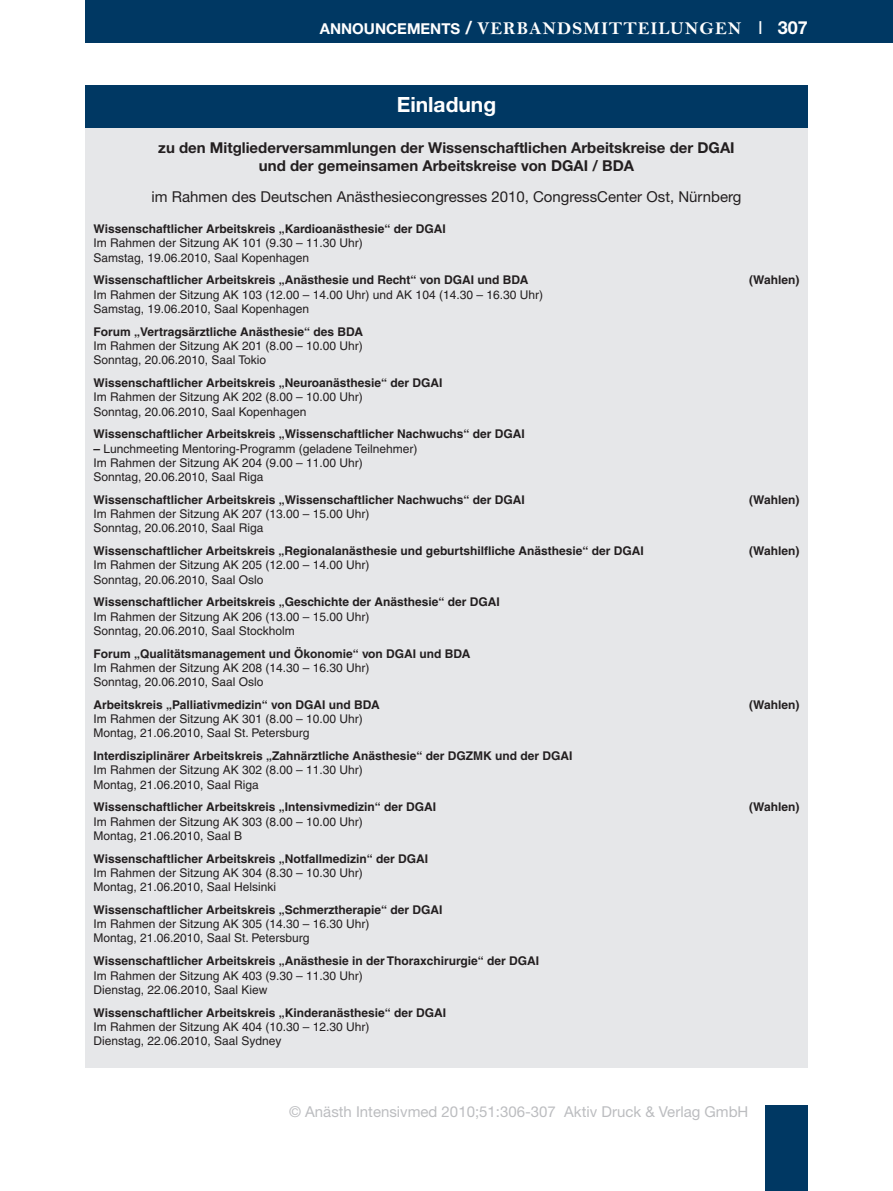
<style>
.page{position:relative;width:893px;height:1191px;background:#fff}
.page>*{position:absolute;margin:0;border:0;box-sizing:border-box;transform-origin:0 0}
.t1{font:700 21px "Helvetica Neue";color:#fff}
.t2{font:18px "Bell MT Bold";letter-spacing:.055em;color:#fff}
.t3{font:700 15px/18px "Helvetica Neue";color:#231f20;text-align:center}
.t4{font:15px "Helvetica Neue";color:#231f20}
.t5{font:15px "Helvetica Neue";color:#bcbdc0}
.t6{font:12px/14.2px "Helvetica";color:#231f20}
.t7{font:700 12px "Helvetica";color:#231f20}
.s1{font-family:"Helvetica Neue";font-weight:700;font-size:15px}
.s2{font-family:"Helvetica Neue";font-weight:700}
.s3{font-family:"Helvetica Neue"}
.s4{font-weight:700}
</style>
<div class="page">
<div style="left:85px;top:0;width:808px;height:43px;background:#003863"></div>
<div style="left:765px;top:1106px;width:43px;height:85px;background:#003863"></div>
<div style="left:85px;top:128px;width:723px;height:939px;background:#e6e7e9"></div>
<div style="left:85px;top:85px;width:723px;height:43px;background:#003863"></div>
<h2 class="t2" style="left:320px;top:17px;width:490px"><span class="s1">ANNOUNCEMENTS</span> <span class="s2">/</span> VERBANDSMITTEILUNGEN <span class="s3">I</span> <span class="s2">307</span></h2>
<h1 class="t1" style="left:397px;top:97px;width:101px">Einladung</h1>
<p class="t3" style="left:158px;top:140px;width:578px">zu den Mitgliederversammlungen der Wissenschaftlichen Arbeitskreise der DGAI und der gemeinsamen Arbeitskreise von DGAI / BDA</p>
<p class="t4" style="left:152px;top:191px;width:591px">im Rahmen des Deutschen Anästhesiecongresses 2010, CongressCenter Ost, Nürnberg</p>
<p class="t7" style="left:94px;top:224px;width:354px">Wissenschaftlicher Arbeitskreis „Kardioanästhesie“ der DGAI</p>
<p class="t6" style="left:94px;top:237px;width:271px">Im Rahmen der Sitzung AK 101 (9.30 – 11.30 Uhr)<br>Samstag, 19.06.2010, Saal Kopenhagen</p>
<p class="t7" style="left:94px;top:276px;width:436px">Wissenschaftlicher Arbeitskreis „Anästhesie und Recht“ von DGAI und BDA</p>
<p class="t7" style="left:749px;top:276px;width:52px">(Wahlen)</p>
<p class="t6" style="left:94px;top:288px;width:451px">Im Rahmen der Sitzung AK 103 (12.00 – 14.00 Uhr) und AK 104 (14.30 – 16.30 Uhr)<br>Samstag, 19.06.2010, Saal Kopenhagen</p>
<p class="t7" style="left:94px;top:327px;width:271px">Forum „Vertragsärztliche Anästhesie“ des BDA</p>
<p class="t6" style="left:94px;top:340px;width:271px">Im Rahmen der Sitzung AK 201 (8.00 – 10.00 Uhr)<br>Sonntag, 20.06.2010, Saal Tokio</p>
<p class="t7" style="left:94px;top:378px;width:350px">Wissenschaftlicher Arbeitskreis „Neuroanästhesie“ der DGAI</p>
<p class="t6" style="left:94px;top:391px;width:271px">Im Rahmen der Sitzung AK 202 (8.00 – 10.00 Uhr)<br>Sonntag, 20.06.2010, Saal Kopenhagen</p>
<p class="t7" style="left:94px;top:429px;width:433px">Wissenschaftlicher Arbeitskreis „Wissenschaftlicher Nachwuchs“ der DGAI</p>
<p class="t6" style="left:94px;top:442px;width:325px"><span class="s4">–</span> Lunchmeeting Mentoring-Programm (geladene Teilnehmer)<br>Im Rahmen der Sitzung AK 204 (9.00 – 11.00 Uhr)<br>Sonntag, 20.06.2010, Saal Riga</p>
<p class="t7" style="left:94px;top:495px;width:433px">Wissenschaftlicher Arbeitskreis „Wissenschaftlicher Nachwuchs“ der DGAI</p>
<p class="t7" style="left:749px;top:495px;width:52px">(Wahlen)</p>
<p class="t6" style="left:94px;top:508px;width:278px">Im Rahmen der Sitzung AK 207 (13.00 – 15.00 Uhr)<br>Sonntag, 20.06.2010, Saal Riga</p>
<p class="t7" style="left:94px;top:546px;width:552px">Wissenschaftlicher Arbeitskreis „Regionalanästhesie und geburtshilfliche Anästhesie“ der DGAI</p>
<p class="t7" style="left:749px;top:546px;width:52px">(Wahlen)</p>
<p class="t6" style="left:94px;top:559px;width:278px">Im Rahmen der Sitzung AK 205 (12.00 – 14.00 Uhr)<br>Sonntag, 20.06.2010, Saal Oslo</p>
<p class="t7" style="left:94px;top:597px;width:408px">Wissenschaftlicher Arbeitskreis „Geschichte der Anästhesie“ der DGAI</p>
<p class="t6" style="left:94px;top:610px;width:278px">Im Rahmen der Sitzung AK 206 (13.00 – 15.00 Uhr)<br>Sonntag, 20.06.2010, Saal Stockholm</p>
<p class="t7" style="left:94px;top:649px;width:378px">Forum „Qualitätsmanagement und Ökonomie“ von DGAI und BDA</p>
<p class="t6" style="left:94px;top:661px;width:278px">Im Rahmen der Sitzung AK 208 (14.30 – 16.30 Uhr)<br>Sonntag, 20.06.2010, Saal Oslo</p>
<p class="t7" style="left:94px;top:700px;width:288px">Arbeitskreis „Palliativmedizin“ von DGAI und BDA</p>
<p class="t7" style="left:749px;top:700px;width:52px">(Wahlen)</p>
<p class="t6" style="left:94px;top:713px;width:271px">Im Rahmen der Sitzung AK 301 (8.00 – 10.00 Uhr)<br>Montag, 21.06.2010, Saal St. Petersburg</p>
<p class="t7" style="left:94px;top:751px;width:480px">Interdisziplinärer Arbeitskreis „Zahnärztliche Anästhesie“ der DGZMK und der DGAI</p>
<p class="t6" style="left:94px;top:764px;width:271px">Im Rahmen der Sitzung AK 302 (8.00 – 11.30 Uhr)<br>Montag, 21.06.2010, Saal Riga</p>
<p class="t7" style="left:94px;top:803px;width:344px">Wissenschaftlicher Arbeitskreis „Intensivmedizin“ der DGAI</p>
<p class="t7" style="left:749px;top:803px;width:52px">(Wahlen)</p>
<p class="t6" style="left:94px;top:815px;width:271px">Im Rahmen der Sitzung AK 303 (8.00 – 10.00 Uhr)<br>Montag, 21.06.2010, Saal B</p>
<p class="t7" style="left:94px;top:854px;width:336px">Wissenschaftlicher Arbeitskreis „Notfallmedizin“ der DGAI</p>
<p class="t6" style="left:94px;top:866px;width:271px">Im Rahmen der Sitzung AK 304 (8.30 – 10.30 Uhr)<br>Montag, 21.06.2010, Saal Helsinki</p>
<p class="t7" style="left:94px;top:905px;width:351px">Wissenschaftlicher Arbeitskreis „Schmerztherapie“ der DGAI</p>
<p class="t6" style="left:94px;top:918px;width:278px">Im Rahmen der Sitzung AK 305 (14.30 – 16.30 Uhr)<br>Montag, 21.06.2010, Saal St. Petersburg</p>
<p class="t7" style="left:94px;top:956px;width:447px">Wissenschaftlicher Arbeitskreis „Anästhesie in der Thoraxchirurgie“ der DGAI</p>
<p class="t6" style="left:94px;top:969px;width:271px">Im Rahmen der Sitzung AK 403 (9.30 – 11.30 Uhr)<br>Dienstag, 22.06.2010, Saal Kiew</p>
<p class="t7" style="left:94px;top:1008px;width:354px">Wissenschaftlicher Arbeitskreis „Kinderanästhesie“ der DGAI</p>
<p class="t6" style="left:94px;top:1020px;width:278px">Im Rahmen der Sitzung AK 404 (10.30 – 12.30 Uhr)<br>Dienstag, 22.06.2010, Saal Sydney</p>
<p class="t5" style="left:289px;top:1106px;width:461px">© Anästh Intensivmed 2010;51:306-307 Aktiv Druck &amp; Verlag GmbH</p>
</div>
